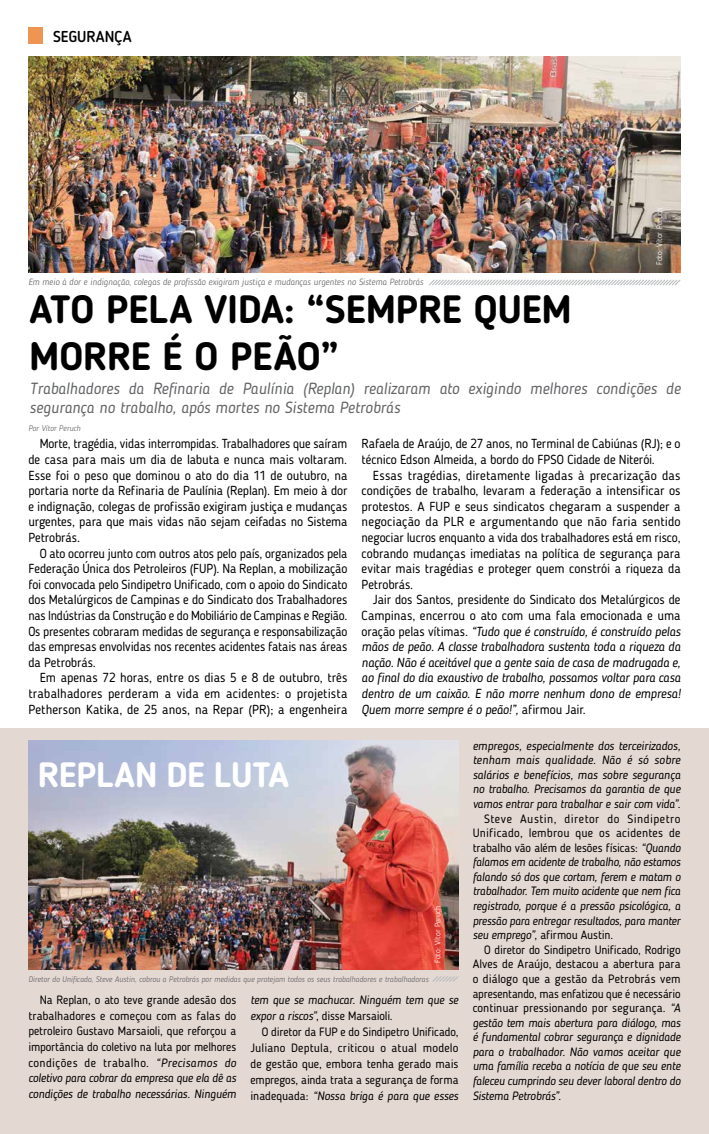
<style>
.page{position:relative;width:709px;height:1134px;background:#fff}
.page>*{position:absolute;margin:0;border:0;box-sizing:border-box;transform-origin:0 0}
.t1{font:700 39.2px/47px "Blogger Sans";color:#000}
.t2{font:700 35px "Blogger Sans";letter-spacing:-.01em;color:#fff}
.t3{font:italic 16.1px/19.3px "Blogger Sans";color:#636466}
.t4{font:500 15.7px "Blogger Sans";color:#000}
.t5{font:13px/15.6px "Blogger Sans";letter-spacing:-.005em;color:#000;text-align:justify}
.t6{font:italic 13px/15.6px "Blogger Sans";letter-spacing:-.01em;color:#000;text-align:justify}
.t7{font:12px/15.6px "Blogger Sans";color:#000;text-align:justify}
.t8{font:italic 12px/15.9px "Blogger Sans";letter-spacing:-.015em;color:#000}
.t9{font:italic 12px "Blogger Sans";letter-spacing:.01em;color:#000}
.t10{font:12px "Blogger Sans";letter-spacing:.035em;color:#000}
.t11{font:italic 300 9px "Blogger Sans";color:#636466}
.t12{font:italic 300 8px "Blogger Sans";color:#636466}
.t13{font:300 8px "Blogger Sans";color:#fff}
.s1{font-style:normal}
.s2{font-style:italic}
</style>
<div class="page">
<div style="left:0;top:728px;width:709px;height:406px;background:#e4d8d2"></div>
<img style="left:28px;top:740px;width:430px;height:229px">
<svg style="left:432px;top:976px;width:26px;height:6px"></svg>
<div style="left:28px;top:27px;width:15px;height:16px;background:#ef9553"></div>
<img style="left:28px;top:57px;width:652px;height:216px">
<svg style="left:429px;top:279px;width:252px;height:7px"></svg>
<p class="t4" style="left:53px;top:27px;width:80px">SEGURANÇA</p>
<p class="t11" style="left:28px;top:276px;width:396px">Em meio à dor e indignação, colegas de profissão exigiram justiça e mudanças urgentes no Sistema Petrobrás</p>
<p class="t13" style="left:654px;top:265px;width:59px;rotate:-90deg">Foto: Vítor Peruch</p>
<h1 class="t1" style="left:30px;top:286px;width:543px">ATO PELA VIDA: “SEMPRE QUEM<br>MORRE É O PEÃO”</h1>
<p class="t3" style="left:30px;top:378px;width:652px">Trabalhadores da Refinaria de Paulínia (Replan) realizaram ato exigindo melhores condições de segurança no trabalho, após mortes no Sistema Petrobrás</p>
<p class="t12" style="left:28px;top:424px;width:54px">Por Vítor Peruch</p>
<p class="t5" style="left:28px;top:436px;width:320px;text-indent:11px">Morte, tragédia, vidas interrompidas. Trabalhadores que saíram de casa para mais um dia de labuta e nunca mais voltaram.<br>Esse foi o peso que dominou o ato do dia 11 de outubro, na portaria norte da Refinaria de Paulínia (Replan). Em meio à dor e indignação, colegas de profissão exigiram justiça e mudanças urgentes, para que mais vidas não sejam ceifadas no Sistema Petrobrás.</p>
<p class="t5" style="left:28px;top:545px;width:320px;text-indent:11px">O ato ocorreu junto com outros atos pelo país, organizados pela Federação Única dos Petroleiros (FUP). Na Replan, a mobilização foi convocada pelo Sindipetro Unificado, com o apoio do Sindicato dos Metalúrgicos de Campinas e do Sindicato dos Trabalhadores nas Indústrias da Construção e do Mobiliário de Campinas e Região.<br>Os presentes cobraram medidas de segurança e responsabilização das empresas envolvidas nos recentes acidentes fatais nas áreas da Petrobrás.</p>
<p class="t5" style="left:28px;top:670px;width:320px;text-indent:11px">Em apenas 72 horas, entre os dias 5 e 8 de outubro, três trabalhadores perderam a vida em acidentes: o projetista Petherson Katika, de 25 anos, na Repar (PR); a engenheira</p>
<p class="t5" style="left:361px;top:436px;width:320px">Rafaela de Araújo, de 27 anos, no Terminal de Cabiúnas (RJ); e o técnico Edson Almeida, a bordo do FPSO Cidade de Niterói.</p>
<p class="t5" style="left:361px;top:467px;width:320px;text-indent:11px">Essas tragédias, diretamente ligadas à precarização das condições de trabalho, levaram a federação a intensificar os protestos. A FUP e seus sindicatos chegaram a suspender a negociação da PLR e argumentando que não faria sentido negociar lucros enquanto a vida dos trabalhadores está em risco, cobrando mudanças imediatas na política de segurança para evitar mais tragédias e proteger quem constrói a riqueza da Petrobrás.</p>
<p class="t6" style="left:361px;top:592px;width:320px;text-indent:11px"><span class="s1">Jair dos Santos, presidente do Sindicato dos Metalúrgicos de Campinas, encerrou o ato com uma fala emocionada e uma oração pelas vítimas.</span> “Tudo que é construído, é construído pelas mãos de peão. A classe trabalhadora sustenta toda a riqueza da nação. Não é aceitável que a gente saia de casa de madrugada e, ao final do dia exaustivo de trabalho, possamos voltar para casa dentro de um caixão. E não morre nenhum dono de empresa!<br>Quem morre sempre é o peão!”, <span class="s1">afirmou Jair.</span></p>
<h2 class="t2" style="left:38px;top:753px;width:253px">REPLAN DE LUTA</h2>
<p class="t13" style="left:433px;top:963px;width:59px;rotate:-90deg">Foto: Vítor Peruch</p>
<p class="t12" style="left:28px;top:974px;width:402px">Diretor do Unificado, Steve Austin, cobrou a Petrobrás por medidas que protejam todos os seus trabalhadores e trabalhadoras</p>
<p class="t7" style="left:28px;top:992px;width:209px;text-indent:11px">Na Replan, o ato teve grande adesão dos trabalhadores e começou com as falas do petroleiro Gustavo Marsaioli, que reforçou a importância do coletivo na luta por melhores condições de trabalho. <span class="s2">“Precisamos do coletivo para cobrar da empresa que ela dê as condições de trabalho necessárias. Ninguém</span></p>
<p class="t8" style="left:250px;top:992px;width:209px">tem que se machucar. Ninguém tem que se expor a riscos”<span class="s1">, disse Marsaioli.</span></p>
<p class="t7" style="left:250px;top:1024px;width:209px;line-height:15.9px;text-indent:11px">O diretor da FUP e do Sindipetro Unificado, Juliano Deptula, criticou o atual modelo de gestão que, embora tenha gerado mais empregos, ainda trata a segurança de forma inadequada: <span class="s2">“Nossa briga é para que esses</span></p>
<p class="t8" style="left:472px;top:737px;width:209px">empregos, especialmente dos terceirizados,</p>
<p class="t9" style="left:472px;top:753px;width:209px">tenham mais qualidade. Não é só sobre</p>
<p class="t8" style="left:472px;top:767px;width:209px">salários e benefícios, mas sobre segurança</p>
<p class="t8" style="left:472px;top:781px;width:209px">no trabalho. Precisamos da garantia de que</p>
<p class="t8" style="left:472px;top:796px;width:209px">vamos entrar para trabalhar e sair com vida”<span class="s1">.</span></p>
<p class="t10" style="left:484px;top:811px;width:198px">Steve Austin, diretor do Sindipetro</p>
<p class="t7" style="left:472px;top:825px;width:209px">Unificado, lembrou que os acidentes de</p>
<p class="t7" style="left:472px;top:840px;width:209px">trabalho vão além de lesões físicas: <span class="s2">“Quando</span></p>
<p class="t8" style="left:472px;top:854px;width:209px">falamos em acidente de trabalho, não estamos</p>
<p class="t8" style="left:472px;top:869px;width:209px">falando só dos que cortam, ferem e matam o</p>
<p class="t8" style="left:472px;top:883px;width:209px">trabalhador. Tem muito acidente que nem fica</p>
<p class="t8" style="left:472px;top:898px;width:209px">registrado, porque é a pressão psicológica, a</p>
<p class="t8" style="left:472px;top:912px;width:209px">pressão para entregar resultados, para manter</p>
<p class="t7" style="left:472px;top:927px;width:142px"><span class="s2">seu emprego”</span>, afirmou Austin.</p>
<p class="t7" style="left:484px;top:942px;width:198px">O diretor do Sindipetro Unificado, Rodrigo</p>
<p class="t7" style="left:472px;top:956px;width:209px">Alves de Araújo, destacou a abertura para</p>
<p class="t7" style="left:472px;top:971px;width:209px">o diálogo que a gestão da Petrobrás vem</p>
<p class="t7" style="left:472px;top:985px;width:209px">apresentando, mas enfatizou que é necessário</p>
<p class="t7" style="left:472px;top:1000px;width:209px">continuar pressionando por segurança. <span class="s2">“A</span></p>
<p class="t8" style="left:472px;top:1014px;width:209px">gestão tem mais abertura para diálogo, mas</p>
<p class="t8" style="left:472px;top:1029px;width:209px">é fundamental cobrar segurança e dignidade</p>
<p class="t8" style="left:472px;top:1044px;width:209px">para o trabalhador. Não vamos aceitar que</p>
<p class="t8" style="left:472px;top:1058px;width:209px">uma família receba a notícia de que seu ente</p>
<p class="t8" style="left:472px;top:1073px;width:209px">faleceu cumprindo seu dever laboral dentro do</p>
<p class="t8" style="left:472px;top:1087px;width:90px">Sistema Petrobrás”<span class="s1">.</span></p>
</div>
